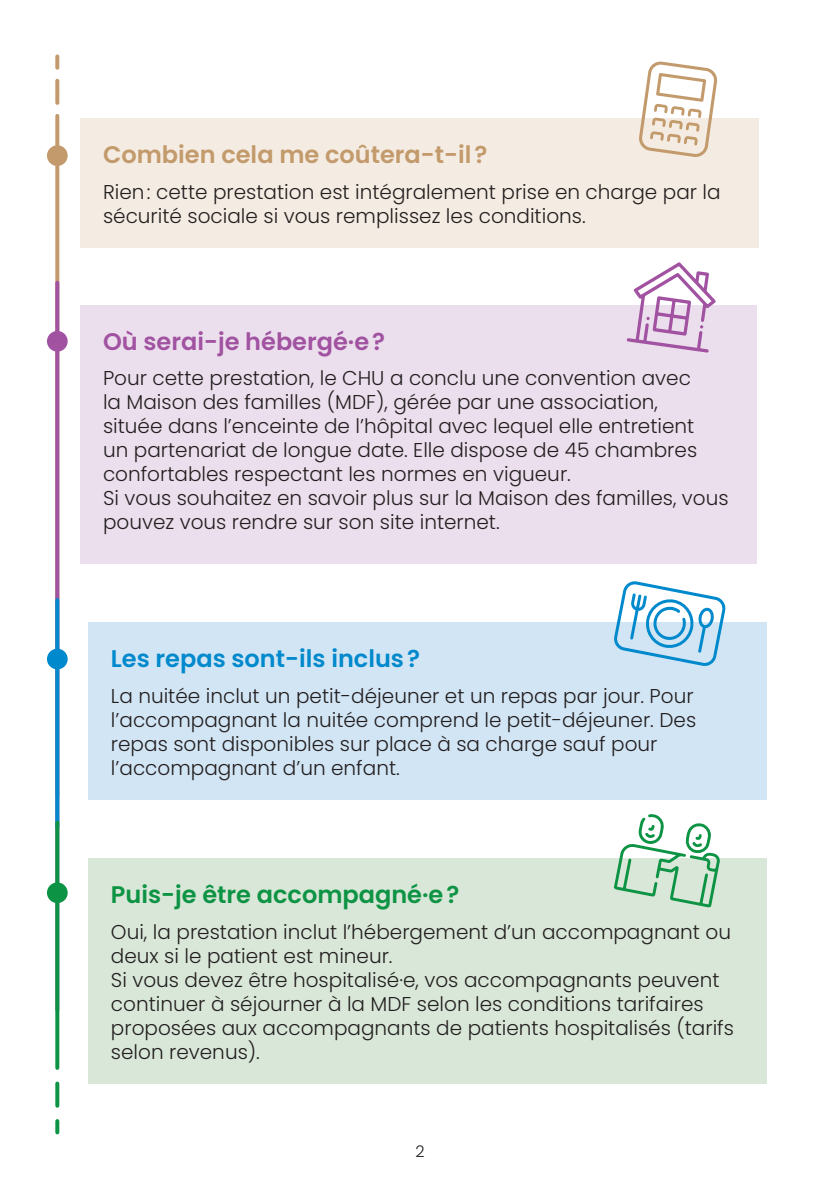
<style>
.page{position:relative;width:840px;height:1191px;background:#fff}
.page>*{position:absolute;margin:0;border:0;box-sizing:border-box;transform-origin:0 0}
.Texte_colonne{font:600 24px "Poppins";color:#c39a6b}
.Texte_colonne-2{font:600 24px "Poppins";color:#0d9344}
.Texte_colonne-3{font:600 24px "Poppins";color:#0089cc}
.Texte_colonne-4{font:600 24px "Poppins";color:#a153a1}
.Texte_colonne-5{font:300 20px/24px "Poppins";color:#231f20}
.Titre_3{font:300 16px "Poppins";color:#231f20}
</style>
<div class="page">
<div style="left:80px;top:305px;width:676px;height:258px;background:#ecdfed"></div>
<div style="left:88px;top:622px;width:678px;height:178px;background:#d2e5f4"></div>
<div style="left:88px;top:858px;width:678px;height:226px;background:#d9e7d8"></div>
<div style="left:80px;top:118px;width:678px;height:130px;background:#f4ece2"></div>
<svg style="left:55px;top:116px;width:4px;height:167px"></svg>
<svg style="left:55px;top:283px;width:4px;height:317px"></svg>
<svg style="left:55px;top:600px;width:4px;height:222px"></svg>
<svg style="left:55px;top:822px;width:4px;height:246px"></svg>
<svg style="left:55px;top:1121px;width:4px;height:11px"></svg>
<svg style="left:55px;top:1083px;width:4px;height:22px"></svg>
<div style="left:47px;top:145px;width:21px;height:21px;background:#c39a6b;border-radius:50%"></div>
<div style="left:47px;top:331px;width:21px;height:20px;background:#a153a1;border-radius:50%"></div>
<div style="left:47px;top:648px;width:21px;height:21px;background:#0089cc;border-radius:50%"></div>
<div style="left:47px;top:882px;width:21px;height:21px;background:#0d9344;border-radius:50%"></div>
<svg style="left:55px;top:81px;width:4px;height:22px"></svg>
<svg style="left:55px;top:56px;width:4px;height:12px"></svg>
<svg style="left:639px;top:61px;width:78px;height:96px"></svg>
<svg style="left:614px;top:581px;width:112px;height:85px"></svg>
<svg style="left:626px;top:262px;width:89px;height:90px"></svg>
<svg style="left:614px;top:814px;width:105px;height:93px"></svg>
<p class="Texte_colonne" style="left:103px;top:141px;width:386px">Combien cela me coûtera-t-il?</p>
<p class="Texte_colonne-5" style="left:103px;top:180px;width:618px">Rien: cette prestation est intégralement prise en charge par la sécurité sociale si vous remplissez les conditions.</p>
<p class="Texte_colonne-4" style="left:103px;top:328px;width:283px">Où serai-je hébergé·e?</p>
<p class="Texte_colonne-5" style="left:103px;top:366px;width:595px">Pour cette prestation, le CHU a conclu une convention avec la Maison des familles (MDF), gérée par une association, située dans l’enceinte de l’hôpital avec lequel elle entretient un partenariat de longue date. Elle dispose de 45 chambres confortables respectant les normes en vigueur.</p>
<p class="Texte_colonne-5" style="left:103px;top:486px;width:626px">Si vous souhaitez en savoir plus sur la Maison des familles, vous pouvez vous rendre sur son site internet.</p>
<p class="Texte_colonne-3" style="left:111px;top:645px;width:310px">Les repas sont-ils inclus?</p>
<p class="Texte_colonne-5" style="left:111px;top:683px;width:586px">La nuitée inclut un petit-déjeuner et un repas par jour. Pour l’accompagnant la nuitée comprend le petit-déjeuner. Des repas sont disponibles sur place à sa charge sauf pour l’accompagnant d’un enfant.</p>
<p class="Texte_colonne-2" style="left:111px;top:881px;width:350px">Puis-je être accompagné·e?</p>
<p class="Texte_colonne-5" style="left:111px;top:919px;width:621px">Oui, la prestation inclut l’hébergement d’un accompagnant ou deux si le patient est mineur.</p>
<p class="Texte_colonne-5" style="left:111px;top:967px;width:624px">Si vous devez être hospitalisé·e, vos accompagnants peuvent continuer à séjourner à la MDF selon les conditions tarifaires proposées aux accompagnants de patients hospitalisés (tarifs selon revenus).</p>
<p class="Titre_3" style="left:415px;top:1142px;width:11px">2</p>
</div>
